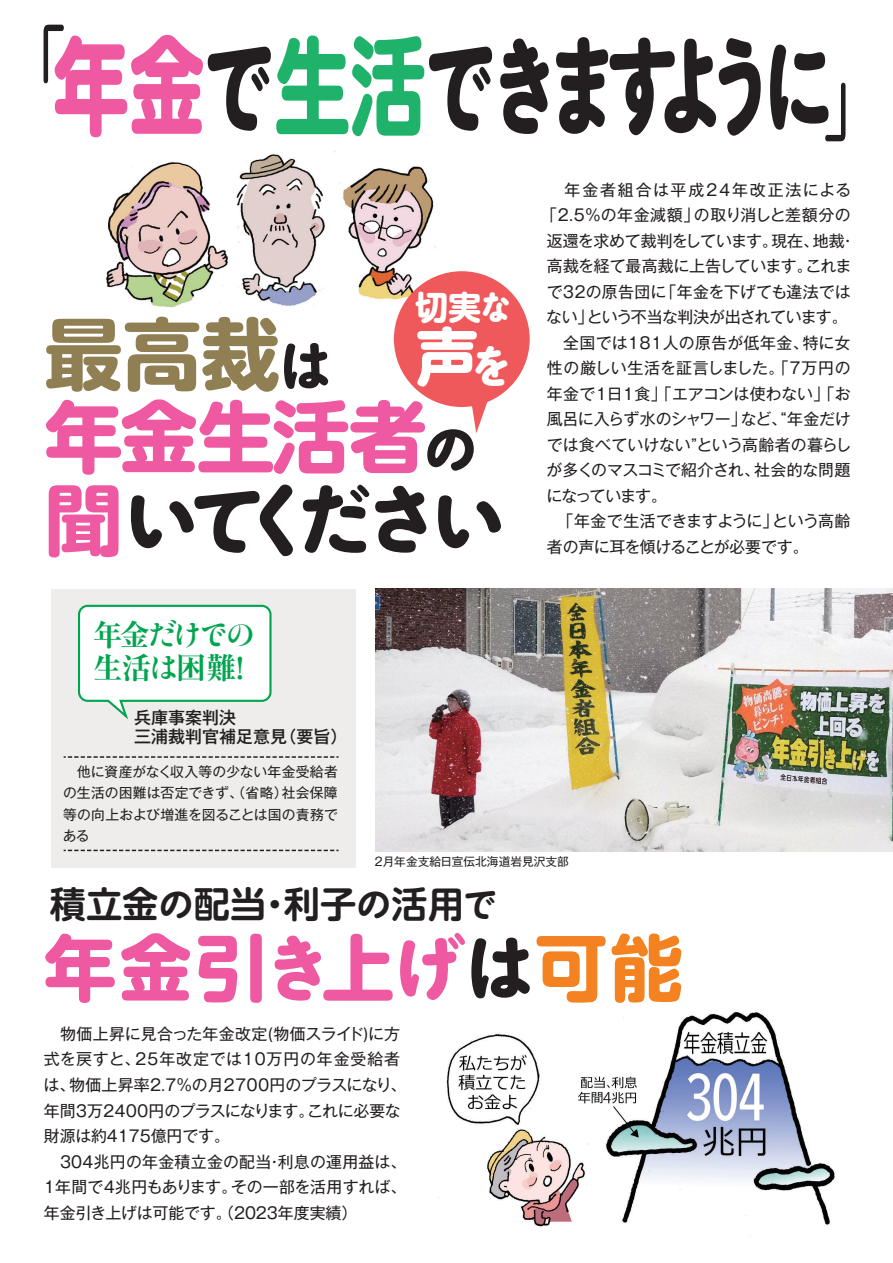
<style>
.page{position:relative;width:893px;height:1263px;background:#fff}
.page>*{position:absolute;margin:0;border:0;box-sizing:border-box;transform-origin:0 0}
.t1{font:700 106.5px "Maru Anti Std";letter-spacing:-.235em;color:#231f20;scale:.71 1}
.t2{font:700 78.3px/82.9px "Shin M Go Pr 6";letter-spacing:-.02em;color:#ef59a1}
.t3{font:700 78.3px "Maru Anti Std";letter-spacing:-.155em;color:#231f20}
.t4{font:700 72.6px "Shin M Go Pr 6";color:#ef59a1}
.t5{font:700 62.85px "Shin M Go Pr 6";color:#fff}
.t6{font:700 36.3px "Shin M Go Pr 6 De";color:#231f20}
.t7{font:700 33.15px "Shin M Go Pr 6";color:#fff}
.t8{font:30px "Ryumin Std Ex Bold KO";color:#00a54f}
.t9{font:700 expanded 30px "Ryumin Pr 6";color:#00a54f}
.t10{font:500 16.95px/19.2px "Gothic MB101 Pr 6";color:#231f20}
.t11{font:15.9px/25.5px "Gothic MB101 Pr 6";letter-spacing:-.005em;color:#231f20}
.t12{font:15.9px "Gothic MB101 Pr 6";letter-spacing:-.03em;color:#231f20}
.t13{font:15.9px "Gothic MB101 Pr 6";letter-spacing:.025em;color:#231f20}
.t14{font:15.9px "Gothic MB101 Pr 6";letter-spacing:-.035em;color:#231f20}
.t15{font:15.9px "Gothic MB101 Pr 6";letter-spacing:.105em;color:#231f20}
.t16{font:15.9px "Gothic MB101 Pr 6";letter-spacing:-.065em;color:#231f20}
.t17{font:13.8px/21.3px "Gothic MB101 Pr 6";letter-spacing:.015em;color:#231f20;text-align:justify}
.t18{font:11.7px "Gothic MB101 Pr 6";color:#231f20}
.s1{font-family:"UD Shin M Go Pr 6";font-weight:300}
.s2{font-family:"Shin M Go Pr 6";color:#ef59a1}
.s3{font-family:"Shin M Go Pr 6";color:#1eb26a}
.s4{font-family:"Maru Anti Std"}
.s5{font-family:"Maru Anti Std";font-size:43.95px}
.s6{color:#917f54}
.s7{font-family:"Maru Anti Std";font-size:54.75px;color:#231f20}
.s8{font-family:"Ryumin Pr 6";font-weight:700;font-stretch:expanded}
.s9{font-family:"Ryumin Std Ex Bold KO";font-weight:400;font-stretch:normal}
.s10{font-family:"Maru Anti Std De"}
.s11{font-family:"Maru Anti Std";color:#231f20}
.s12{color:#f58220}
</style>
<div class="page">
<img style="left:105px;top:151px;width:333px;height:159px">
<img style="left:439px;top:1011px;width:396px;height:216px">
<div style="left:394px;top:271px;width:136px;height:136px;background:#f0595b;border-radius:50%"></div>
<svg style="left:471px;top:400px;width:20px;height:33px"></svg>
<div style="left:51px;top:589px;width:304px;height:278px;background:#efedec"></div>
<svg style="left:78px;top:604px;width:194px;height:116px"></svg>
<svg style="left:64px;top:850px;width:275px;height:1px"></svg>
<svg style="left:64px;top:756px;width:275px;height:2px"></svg>
<img style="left:375px;top:589px;width:518px;height:263px">
<h1 class="t1" style="left:-11px;top:6px;width:1283px"><span class="s1">「</span><span class="s2">年金</span>で<span class="s3">生活</span>できますように<span class="s1">」</span></h1>
<h3 class="t7" style="left:415px;top:279px;width:99px">切実<span class="s4">な</span></h3>
<h3 class="t5" style="left:416px;top:302px;width:99px">声<span class="s5">を</span></h3>
<h2 class="t2" style="left:44px;top:309px;width:435px"><span class="s6">最高裁</span><span class="s7">は<br></span>年金生活者<span class="s7">の</span></h2>
<h2 class="t3" style="left:44px;top:461px;width:464px"><span class="s2">聞</span>いてください</h2>
<h3 class="t8" style="left:93px;top:614px;width:164px"><span class="s8">年金</span>だけでの</h3>
<h3 class="t9" style="left:93px;top:644px;width:153px">生活<span class="s9">は</span>困難!</h3>
<p class="t10" style="left:134px;top:707px;width:215px">兵庫事案判決<br>三浦裁判官補足意見（要旨）</p>
<p class="t17" style="left:63px;top:760px;width:276px">　他に資産がなく収入等の少ない年金受給者の生活の困難は否定できず、（省略）社会保障等の向上および増進を図ることは国の責務である</p>
<p class="t15" style="left:547px;top:176px;width:306px">　年金者組合は平成２４年改正法による</p>
<p class="t13" style="left:541px;top:202px;width:311px">「2.5%の年金減額」の取り消しと差額分の</p>
<p class="t11" style="left:547px;top:227px;width:310px">返還を求めて裁判をしています。現在、地裁・</p>
<p class="t11" style="left:547px;top:252px;width:306px">高裁を経て最高裁に上告しています。これま</p>
<p class="t11" style="left:547px;top:278px;width:306px">で３２の原告団に「年金を下げても違法では</p>
<p class="t14" style="left:546px;top:304px;width:303px">ない」という不当な判決が出されています。</p>
<p class="t11" style="left:547px;top:329px;width:305px">　全国では１８１人の原告が低年金、特に女</p>
<p class="t11" style="left:547px;top:354px;width:305px">性の厳しい生活を証言しました。「７万円の</p>
<p class="t11" style="left:547px;top:380px;width:305px">年金で１日１食」「エアコンは使わない」「お</p>
<p class="t12" style="left:547px;top:406px;width:305px">風呂に入らず水のシャワー」など、“年金だけ</p>
<p class="t11" style="left:547px;top:431px;width:306px">では食べていけない”という高齢者の暮らし</p>
<p class="t11" style="left:547px;top:456px;width:305px">が多くのマスコミで紹介され、社会的な問題</p>
<p class="t16" style="left:546px;top:482px;width:122px">になっています。</p>
<p class="t12" style="left:547px;top:508px;width:305px">　「年金で生活できますように」という高齢</p>
<p class="t12" style="left:547px;top:533px;width:263px">者の声に耳を傾けることが必要です。</p>
<p class="t18" style="left:373px;top:852px;width:197px">２月年金支給日宣伝北海道岩見沢支部</p>
<h3 class="t6" style="left:50px;top:874px;width:450px">積立金<span class="s10">の</span>配当・利子<span class="s10">の</span>活用<span class="s10">で</span></h3>
<h3 class="t4" style="left:44px;top:906px;width:640px">年金引<span class="s4">き</span>上<span class="s4">げ</span><span class="s11">は</span><span class="s12">可能</span></h3>
<p class="t11" style="left:41px;top:1020px;width:367px">　物価上昇に見合った年金改定(物価スライド)に方式を戻すと、２５年改定では10万円の年金受給者は、物価上昇率2.7%の月２７００円のプラスになり、年間３万２４００円のプラスになります。これに必要な財源は約4175億円です。<br>　304兆円の年金積立金の配当・利息の運用益は、<br>１年間で４兆円もあります。その一部を活用すれば、年金引き上げは可能です。（2023年度実績）</p>
</div>
